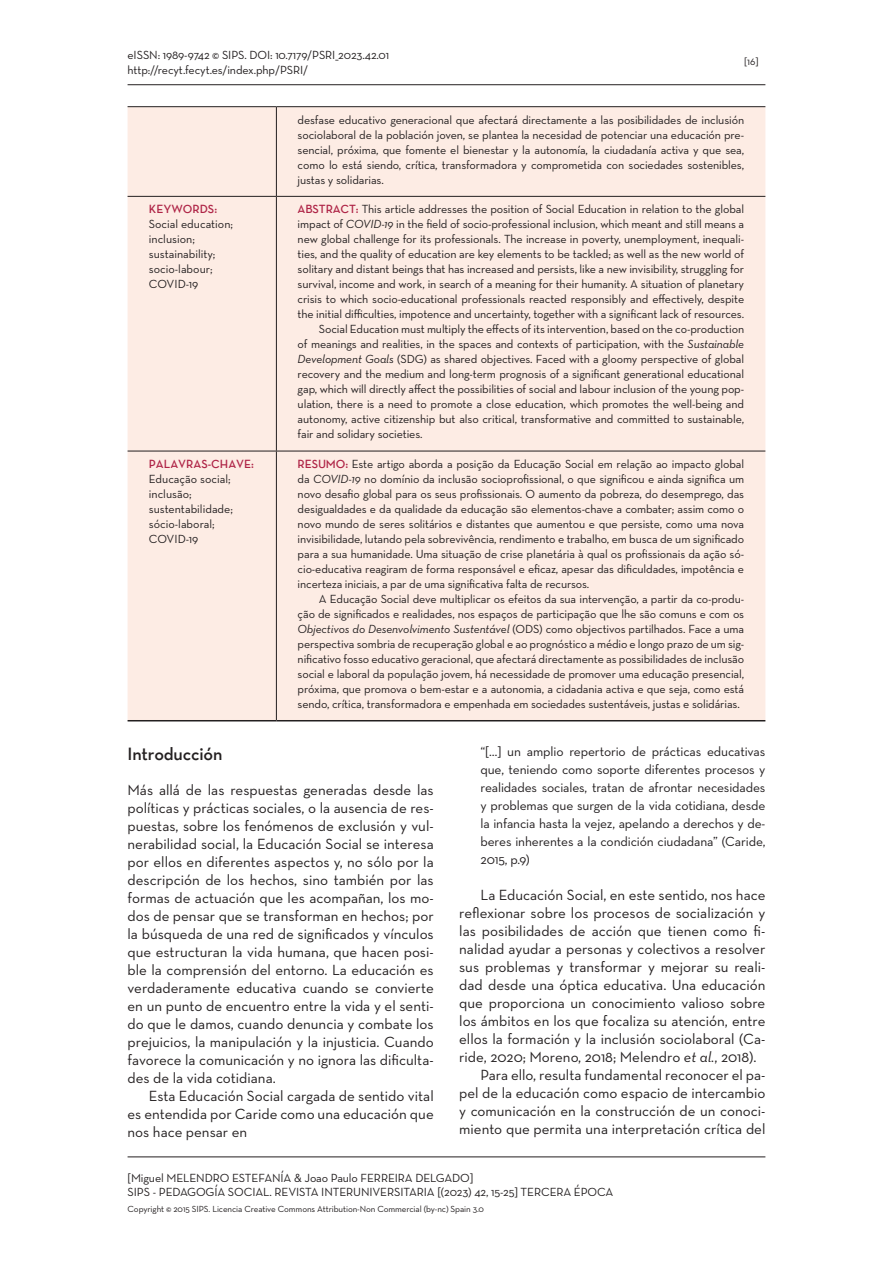
<style>
.page{position:relative;width:893px;height:1263px;background:#fff}
.page>*{position:absolute;margin:0;border:0;box-sizing:border-box;transform-origin:0 0}
._1Titulo{font:600 18px "Neutra Text";letter-spacing:-.01em;color:#231f20}
.Texto1Esp{font:15px/18px "Neutra Text";color:#231f20;text-align:justify}
.TextoEsp{font:15px/18px "Neutra Text";color:#231f20;text-align:justify}
.MetidopsEsp{font:13.5px/18px "Neutra Text";letter-spacing:-.01em;color:#231f20;text-align:justify}
.Remuso{font:12px/15px "Neutra Text";letter-spacing:-.01em;color:#231f20}
.Abstract{font:12px/15px "Neutra Text";letter-spacing:-.01em;color:#231f20;text-align:justify}
.Remuso2{font:12px/15px "Neutra Text";letter-spacing:-.01em;color:#231f20;text-align:justify}
.Abstract2{font:12px/15px "Neutra Text";letter-spacing:-.01em;color:#231f20;text-align:justify}
.Resume2{font:12px/15px "Neutra Text";letter-spacing:-.01em;color:#231f20;text-align:justify}
.Palabraclave{font:12px "Neutra Text";color:#231f20}
.KeyWords{font:12px "Neutra Text";color:#231f20}
.PalabraClaveTit{font:600 12px "Neutra Text";color:#af2547}
.KeyWordsTit{font:600 12px "Neutra Text";color:#af2547}
.t1{font:10.5px "Neutra Text";color:#231f20}
.t2{font:9px "Neutra Text";letter-spacing:-.01em;color:#231f20}
.s1{font-weight:600;color:#af2547}
.s2{font-style:italic}
</style>
<div class="page">
<hr style="left:128px;top:1156px;width:637px;height:1px;background:#231f20">
<hr style="left:128px;top:84px;width:637px;height:1px;background:#231f20">
<div style="left:128px;top:107px;width:637px;height:613px;background:#fdece4"></div>
<hr style="left:128px;top:106px;width:148px;height:1px;background:#231f20">
<hr style="left:276px;top:106px;width:489px;height:1px;background:#231f20">
<hr style="left:276px;top:107px;width:1px;height:89px;background:#231f20">
<hr style="left:128px;top:196px;width:148px;height:1px;background:#231f20">
<hr style="left:276px;top:196px;width:489px;height:1px;background:#231f20">
<hr style="left:276px;top:197px;width:1px;height:254px;background:#231f20">
<hr style="left:128px;top:451px;width:148px;height:1px;background:#231f20">
<hr style="left:276px;top:451px;width:489px;height:1px;background:#231f20">
<hr style="left:276px;top:451px;width:1px;height:269px;background:#231f20">
<hr style="left:128px;top:720px;width:148px;height:1px;background:#231f20">
<hr style="left:276px;top:720px;width:489px;height:1px;background:#231f20">
<p class="Remuso" style="left:128px;top:47px;width:263px">eISSN: 1989-9742 © SIPS. DOI: 10.7179/PSRI_2023.42.01 http://recyt.fecyt.es/index.php/PSRI/</p>
<p class="t1" style="left:744px;top:55px;width:16px">[16]</p>
<p class="KeyWordsTit" style="left:149px;top:202px;width:70px">KEYWORDS:</p>
<p class="KeyWords" style="left:149px;top:217px;width:86px">Social education;</p>
<p class="KeyWords" style="left:149px;top:232px;width:48px">inclusion;</p>
<p class="KeyWords" style="left:149px;top:247px;width:68px">sustainability;</p>
<p class="KeyWords" style="left:149px;top:262px;width:65px">socio-labour;</p>
<p class="KeyWords" style="left:149px;top:277px;width:51px">COVID-19</p>
<p class="PalabraClaveTit" style="left:149px;top:456px;width:107px">PALAVRAS-CHAVE:</p>
<p class="Palabraclave" style="left:149px;top:472px;width:83px">Educação social;</p>
<p class="Palabraclave" style="left:149px;top:487px;width:44px">inclusão;</p>
<p class="Palabraclave" style="left:149px;top:502px;width:86px">sustentabilidade;</p>
<p class="Palabraclave" style="left:149px;top:517px;width:67px">sócio-laboral;</p>
<p class="Palabraclave" style="left:149px;top:532px;width:51px">COVID-19</p>
<p class="Resume2" style="left:298px;top:112px;width:448px">desfase educativo generacional que afectará directamente a las posibilidades de inclusión sociolaboral de la población joven, se plantea la necesidad de potenciar una educación pre&shy;sencial, próxima, que fomente el bienestar y la autonomía, la ciudadanía activa y que sea, como lo está siendo, crítica, transformadora y comprometida con sociedades sostenibles, justas y solidarias.</p>
<p class="Abstract" style="left:298px;top:201px;width:448px"><span class="s1">ABSTRACT:</span> This article addresses the position of Social Education in relation to the global impact of <span class="s2">COVID-19</span> in the field of socio-professional inclusion, which meant and still means a new global challenge for its professionals. The increase in poverty, unemployment, inequali&shy;ties, and the quality of education are key elements to be tackled; as well as the new world of solitary and distant beings that has increased and persists, like a new invisibility, struggling for survival, income and work, in search of a meaning for their humanity. A situation of planetary crisis to which socio-educational professionals reacted responsibly and effectively, despite the initial difficulties, impotence and uncertainty, together with a significant lack of resources.</p>
<p class="Abstract2" style="left:298px;top:321px;width:448px;text-indent:21px">Social Education must multiply the effects of its intervention, based on the co-production of meanings and realities, in the spaces and contexts of participation, with the <span class="s2">Sustainable Development Goals</span> (SDG) as shared objectives. Faced with a gloomy perspective of global recovery and the medium and long-term prognosis of a significant generational educational gap, which will directly affect the possibilities of social and labour inclusion of the young pop&shy;ulation, there is a need to promote a close education, which promotes the well-being and autonomy, active citizenship but also critical, transformative and committed to sustainable, fair and solidary societies.</p>
<p class="Remuso" style="left:298px;top:456px;width:448px;text-align:justify"><span class="s1">RESUMO:</span> Este artigo aborda a posição da Educação Social em relação ao impacto global da <span class="s2">COVID-19</span> no domínio da inclusão socioprofissional, o que significou e ainda significa um novo desafio global para os seus profissionais. O aumento da pobreza, do desemprego, das desigualdades e da qualidade da educação são elementos-chave a combater; assim como o novo mundo de seres solitários e distantes que aumentou e que persiste, como uma nova invisibilidade, lutando pela sobrevivência, rendimento e trabalho, em busca de um significado para a sua humanidade. Uma situação de crise planetária à qual os profissionais da ação só&shy;cio-educativa reagiram de forma responsável e eficaz, apesar das dificuldades, impotência e incerteza iniciais, a par de uma significativa falta de recursos.</p>
<p class="Remuso2" style="left:298px;top:591px;width:448px;text-indent:21px">A Educação Social deve multiplicar os efeitos da sua intervenção, a partir da co-produ&shy;ção de significados e realidades, nos espaços de participação que lhe são comuns e com os <span class="s2">Objectivos do Desenvolvimento Sustentável</span> (ODS) como objectivos partilhados. Face a uma perspectiva sombria de recuperação global e ao prognóstico a médio e longo prazo de um sig&shy;nificativo fosso educativo geracional, que afectará directamente as possibilidades de inclusão social e laboral da população jovem, há necessidade de promover uma educação presencial, próxima, que promova o bem-estar e a autonomia, a cidadania activa e que seja, como está sendo, crítica, transformadora e empenhada em sociedades sustentáveis, justas e solidárias.</p>
<p class="_1Titulo" style="left:128px;top:742px;width:96px">Introducción</p>
<p class="Texto1Esp" style="left:128px;top:780px;width:308px">Más allá de las respuestas generadas desde las políticas y prácticas sociales, o la ausencia de res&shy;puestas, sobre los fenómenos de exclusión y vul&shy;nerabilidad social, la Educación Social se interesa por ellos en diferentes aspectos y, no sólo por la descripción de los hechos, sino también por las formas de actuación que les acompañan, los mo&shy;dos de pensar que se transforman en hechos; por la búsqueda de una red de significados y vínculos que estructuran la vida humana, que hacen posi&shy;ble la comprensión del entorno. La educación es verdaderamente educativa cuando se convierte en un punto de encuentro entre la vida y el senti&shy;do que le damos, cuando denuncia y combate los prejuicios, la manipulación y la injusticia. Cuando favorece la comunicación y no ignora las dificulta&shy;des de la vida cotidiana.</p>
<p class="TextoEsp" style="left:128px;top:1086px;width:308px;text-indent:21px">Esta Educación Social cargada de sentido vital es entendida por Caride como una educación que nos hace pensar en</p>
<p class="MetidopsEsp" style="left:480px;top:743px;width:286px">“[…] un amplio repertorio de prácticas educativas que, teniendo como soporte diferentes procesos y realidades sociales, tratan de afrontar necesidades y problemas que surgen de la vida cotidiana, desde la infancia hasta la vejez, apelando a derechos y de&shy;beres inherentes a la condición ciudadana” (Caride, 2015, p.9)</p>
<p class="TextoEsp" style="left:459px;top:885px;width:308px;text-indent:21px">La Educación Social, en este sentido, nos hace reflexionar sobre los procesos de socialización y las posibilidades de acción que tienen como fi&shy;nalidad ayudar a personas y colectivos a resolver sus problemas y transformar y mejorar su reali&shy;dad desde una óptica educativa. Una educación que proporciona un conocimiento valioso sobre los ámbitos en los que focaliza su atención, entre ellos la formación y la inclusión sociolaboral (Ca&shy;ride, 2020; Moreno, 2018; Melendro <span class="s2">et al.</span>, 2018).</p>
<p class="TextoEsp" style="left:459px;top:1065px;width:308px;text-indent:21px">Para ello, resulta fundamental reconocer el pa&shy;pel de la educación como espacio de intercambio y comunicación en la construcción de un conoci&shy;miento que permita una interpretación crítica del</p>
<p class="Remuso" style="left:128px;top:1170px;width:487px;line-height:14.4px">[Miguel MELENDRO ESTEFANÍA &amp; Joao Paulo FERREIRA DELGADO]<br>SIPS - PEDAGOGÍA SOCIAL. REVISTA INTERUNIVERSITARIA [(2023) 42, 15-25] TERCERA ÉPOCA</p>
<p class="t2" style="left:128px;top:1203px;width:358px">Copyright © 2015 SIPS. Licencia Creative Commons Attribution-Non Commercial (by-nc) Spain 3.0</p>
</div>
